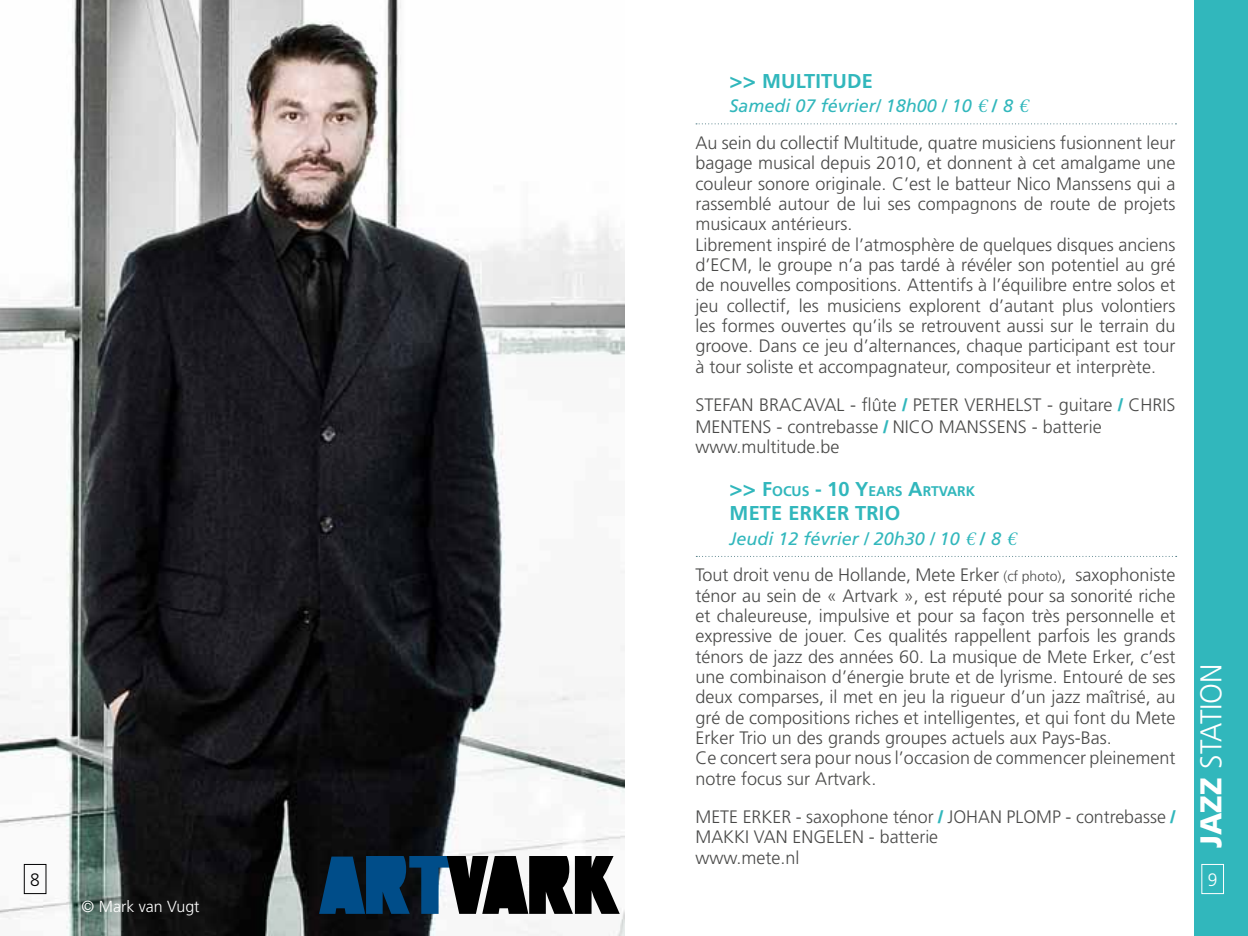
<style>
.page{position:relative;width:1248px;height:936px;background:#fff}
.page>*{position:absolute;margin:0;border:0;box-sizing:border-box;transform-origin:0 0}
.t1{font:300 30px "Frutiger";color:#fff;scale:.96 1}
.t2{font:700 20px "Frutiger";letter-spacing:.01em;color:#31b7bc}
.t3{font:300 18px/20.4px "Frutiger";color:#4a4a49}
.t4{font:300 18px "Frutiger";color:#fff;scale:.96 1}
.t5{font:300 18px "Frutiger";color:#020203;scale:.96 1}
.t6{font:300 16px "Frutiger";color:#fff}
.t7{font:700 14px "Frutiger";color:#31b7bc}
.s1{font-size:22px}
.s2{font-weight:400;font-style:italic;color:#31b7bc}
.s3{font-family:"Garamond Premr Pro";font-weight:400;font-style:italic;font-size:20px;color:#31b7bc}
.s4{font-weight:700;color:#31b7bc}
.s5{font-weight:900;color:#31b7bc}
.s6{font-size:20px}
.s7{font-size:14px}
.s8{font-weight:900}
</style>
<div class="page">
<img style="left:0;top:0;width:624px;height:935px">
<div style="left:1194px;top:0;width:53px;height:935px;background:#31b7bc"></div>
<div style="left:1201px;top:863px;width:22px;height:31px;border:1px solid #fff"></div>
<svg style="left:696px;top:123px;width:480px;height:1px"></svg>
<div style="left:24px;top:863px;width:22px;height:31px;border:1px solid #020203"></div>
<svg style="left:696px;top:556px;width:480px;height:1px"></svg>
<svg style="left:319px;top:856px;width:300px;height:57px;background:#263d50"></svg>
<p class="t5" style="left:30px;top:869px;width:12px">8</p>
<p class="t6" style="left:81px;top:897px;width:120px">© Mark van Vugt</p>
<p class="t2" style="left:729px;top:69px;width:46px"><span class="s1">&gt;&gt;</span> MULTITUDE</p>
<p class="t3" style="left:695px;top:88px;width:481px;line-height:36.6px;text-indent:34px"><span class="s2">Samedi 07 février/ 18h00 / 10</span> <span class="s3">€</span><span class="s4">/</span> <span class="s2">8</span> <span class="s3">€<br></span>Au sein du collectif Multitude, quatre musiciens fusionnent leur</p>
<p class="t3" style="left:695px;top:153px;width:481px">bagage musical depuis 2010, et donnent à cet amalgame une couleur sonore originale. C’est le batteur Nico Manssens qui a rassemblé autour de lui ses compagnons de route de projets musicaux antérieurs.<br>Librement inspiré de l’atmosphère de quelques disques anciens d’ECM, le groupe n’a pas tardé à révéler son potentiel au gré de nouvelles compositions. Attentifs à l’équilibre entre solos et jeu collectif, les musiciens explorent d’autant plus volontiers les formes ouvertes qu’ils se retrouvent aussi sur le terrain du groove. Dans ce jeu d’alternances, chaque participant est tour à tour soliste et accompagnateur, compositeur et interprète.</p>
<p class="t3" style="left:695px;top:394px;width:20px">Stefan</p>
<p class="t3" style="left:759px;top:394px;width:22px">Bracaval</p>
<p class="t3" style="left:850px;top:394px;width:82px">- flûte <span class="s5">/</span> Peter</p>
<p class="t3" style="left:964px;top:394px;width:22px">Verhelst</p>
<p class="t3" style="left:1047px;top:394px;width:103px">- guitare <span class="s5">/</span> Chris</p>
<p class="t3" style="left:695px;top:416px;width:27px">Mentens</p>
<p class="t3" style="left:776px;top:416px;width:139px">- contrebasse <span class="s5">/</span> Nico</p>
<p class="t3" style="left:938px;top:416px;width:28px">Manssens</p>
<p class="t3" style="left:1031px;top:416px;width:71px">- batterie</p>
<p class="t3" style="left:695px;top:437px;width:146px">www.multitude.be</p>
<p class="t7" style="left:729px;top:483px;width:247px"><span class="s1">&gt;&gt;</span> <span class="s6">F</span>OCUS <span class="s6">- 10 Y</span>EARS <span class="s6">A</span>RTVARK</p>
<p class="t2" style="left:729px;top:501px;width:138px">METE ERKER TRIO</p>
<p class="t3" style="left:695px;top:520px;width:481px;line-height:36.6px;text-indent:34px"><span class="s2">Jeudi 12 février / 20h30 / 10</span> <span class="s3">€</span><span class="s4">/</span> <span class="s2">8</span> <span class="s3">€<br></span>Tout droit venu de Hollande, Mete Erker <span class="s7">(cf photo)</span>, saxophoniste</p>
<p class="t3" style="left:695px;top:585px;width:481px">ténor au sein de « Artvark », est réputé pour sa sonorité riche et chaleureuse, impulsive et pour sa façon très personnelle et expressive de jouer. Ces qualités rappellent parfois les grands ténors de jazz des années 60. La musique de Mete Erker, c’est une combinaison d’énergie brute et de lyrisme. Entouré de ses deux comparses, il met en jeu la rigueur d’un jazz maîtrisé, au gré de compositions riches et intelligentes, et qui font du Mete Erker Trio un des grands groupes actuels aux Pays-Bas.<br>Ce concert sera pour nous l’occasion de commencer pleinement notre focus sur Artvark.</p>
<p class="t3" style="left:695px;top:806px;width:25px">Mete</p>
<p class="t3" style="left:742px;top:806px;width:20px">Erker</p>
<p class="t3" style="left:795px;top:806px;width:171px">- saxophone ténor <span class="s5">/</span> Johan</p>
<p class="t3" style="left:1006px;top:806px;width:21px">Plomp</p>
<p class="t3" style="left:1065px;top:806px;width:111px">- contrebasse <span class="s5">/</span></p>
<p class="t3" style="left:695px;top:827px;width:26px">Makki</p>
<p class="t3" style="left:754px;top:827px;width:12px">van</p>
<p class="t3" style="left:792px;top:827px;width:20px">Engelen</p>
<p class="t3" style="left:868px;top:827px;width:71px">- batterie</p>
<p class="t3" style="left:695px;top:847px;width:106px">www.mete.nl</p>
<h1 class="t1" style="left:1193px;top:848px;width:194px;rotate:-90deg"><span class="s8">JAZZ</span> STATION</h1>
<p class="t4" style="left:1207px;top:869px;width:12px">9</p>
</div>
